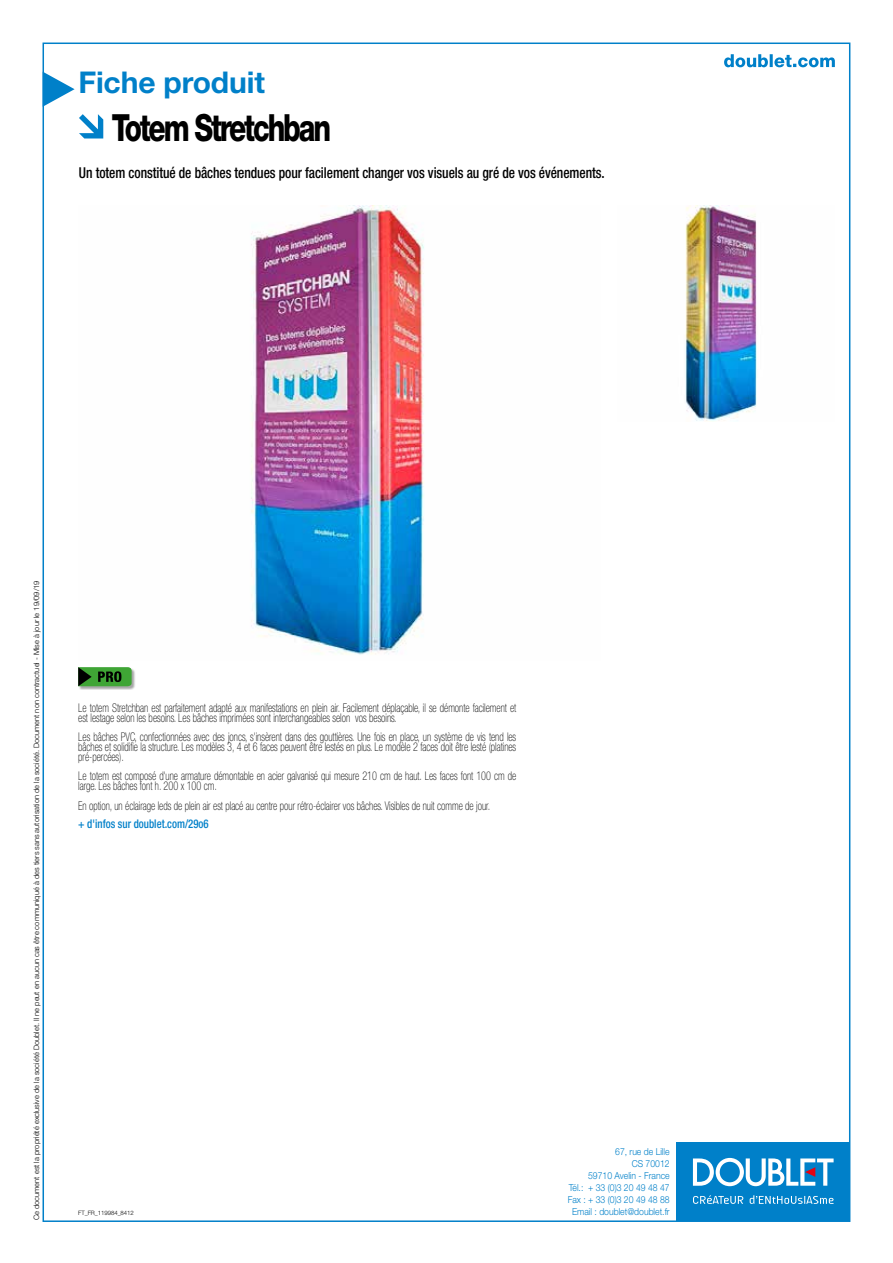
<style>
.page{position:relative;width:893px;height:1263px;background:#fff}
.page>*{position:absolute;margin:0;border:0;box-sizing:border-box;transform-origin:0 0}
.t1{font:800 37.5px "Helvetica Neue LT Std";letter-spacing:-.075em;color:#000;scale:.75 1}
.t2{font:700 30px "Helvetica Neue LT Std";letter-spacing:-.005em;color:#0080c9}
.t3{font:500 condensed 15px "Helvetica Neue LT Std";letter-spacing:-.005em;color:#000;scale:.9 1}
.t4{font:100 condensed 12px/9.8px "Helvetica Neue LT Std";color:#000;scale:.85 1}
.t5{font:500 condensed 12px "Helvetica Neue LT Std";color:#0080c9;scale:.9 1}
.t6{font:300 9.6px/12px "Helvetica Neue LT Std";color:#0080c9;text-align:right;scale:.9 1}
.t7{font:300 7.5px "Helvetica Neue LT Std";color:#000}
.t8{font:300 6px "Helvetica Neue LT Std";letter-spacing:-.005em;color:#000}
</style>
<div class="page">
<div style="left:676px;top:1142px;width:174px;height:78px;background:#0080c9"></div>
<svg style="left:693px;top:1158px;width:141px;height:28px"></svg>
<svg style="left:693px;top:1195px;width:50px;height:9px"></svg>
<svg style="left:750px;top:1195px;width:83px;height:9px"></svg>
<svg style="left:724px;top:54px;width:111px;height:13px"></svg>
<svg style="left:43px;top:72px;width:32px;height:35px"></svg>
<img style="left:251px;top:205px;width:173px;height:450px">
<svg style="left:79px;top:114px;width:24px;height:24px"></svg>
<img style="left:685px;top:205px;width:72px;height:216px">
<div style="left:78px;top:667px;width:57px;height:23px;background:#000;opacity:.35"></div>
<svg style="left:78px;top:667px;width:54px;height:19px"></svg>
<h2 class="t2" style="left:78px;top:64px;width:188px">Fiche produit</h2>
<h1 class="t1" style="left:112px;top:105px;width:294px">Totem Stretchban</h1>
<p class="t3" style="left:79px;top:164px;width:586px">Un totem constitué de bâches tendues pour facilement changer vos visuels au gré de vos événements.</p>
<p class="t7" style="left:32px;top:1220px;width:641px;rotate:-90deg">Ce document est la propriété exclusive de la société Doublet. Il ne peut en aucun cas être communiqué à des tiers sans autorisation de la société. Document non contractuel - Mise à jour le 19/09/19</p>
<p class="t4" style="left:78px;top:703px;width:517px">Le totem Stretchban est parfaitement adapté aux manifestations en plein air. Facilement déplaçable, il se démonte facilement et est lestage selon les besoins. Les bâches imprimées sont interchangeables selon vos besoins.</p>
<p class="t4" style="left:78px;top:732px;width:517px;text-align:justify">Les bâches PVC, confectionnées avec des joncs, s'insèrent dans des gouttières. Une fois en place, un système de vis tend les bâches et solidifie la structure. Les modèles 3, 4 et 6 faces peuvent être lestés en plus. Le modèle 2 faces doit être lesté (platines pré-percées).</p>
<p class="t4" style="left:78px;top:771px;width:517px">Le totem est composé d'une armature démontable en acier galvanisé qui mesure 210 cm de haut. Les faces font 100 cm de large. Les bâches font h. 200 x 100 cm.</p>
<p class="t4" style="left:78px;top:800px;width:486px">En option, un éclairage leds de plein air est placé au centre pour rétro-éclairer vos bâches. Visibles de nuit comme de jour.</p>
<p class="t5" style="left:78px;top:816px;width:147px">+ d'infos sur doublet.com/29o6</p>
<p class="t8" style="left:78px;top:1209px;width:57px">FT_FR_119984_8412</p>
<p class="t6" style="left:568px;top:1145px;width:115px">67, rue de Lille<br>CS 70012<br>59710 Avelin - France<br>Tél.: + 33 (0)3 20 49 48 47<br>Fax : + 33 (0)3 20 49 48 88<br>Email : doublet@doublet.fr</p>
</div>
